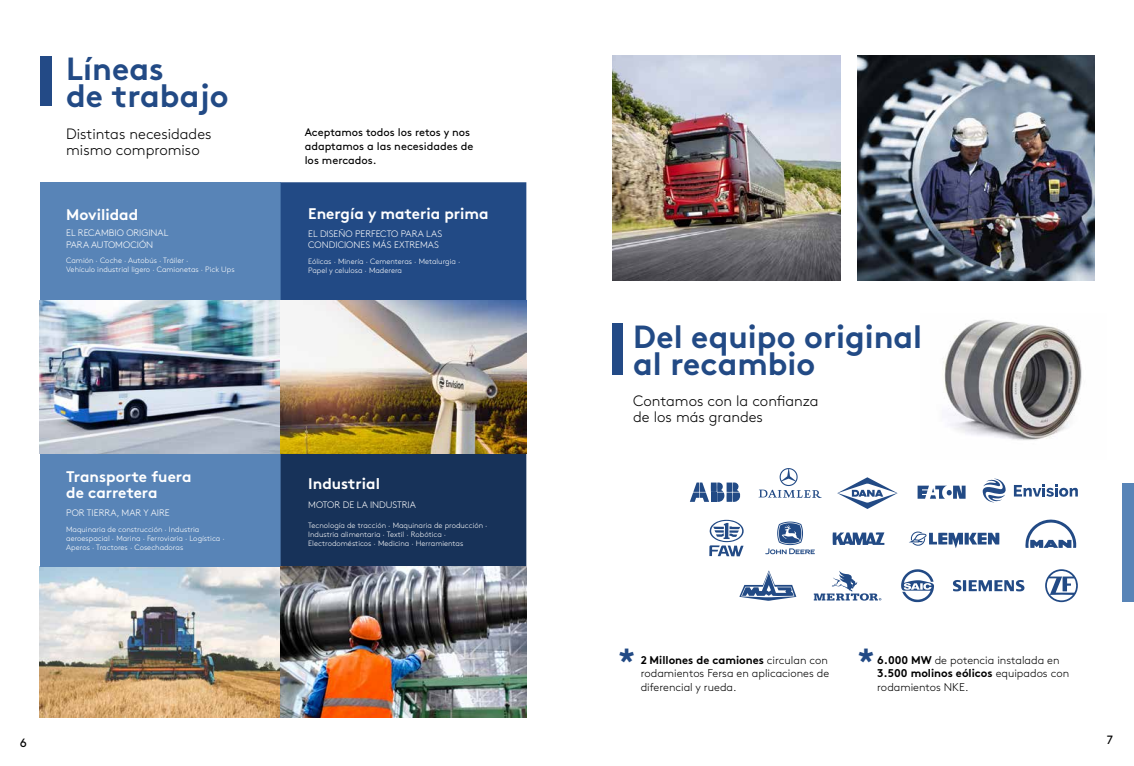
<style>
.page{position:relative;width:1134px;height:766px;background:#fff}
.page>*{position:absolute;margin:0;border:0;box-sizing:border-box;transform-origin:0 0}
.t1{font:700 32px/27px "Brown Std";color:#224a85}
.t2{font:700 15.4px/16px "Brown Std";color:#fff}
.t3{font:300 15px/16px "Brown Std";color:#000}
.t4{font:12px "Brown Std";color:#000}
.t5{font:300 11.2px/13.5px "Brown Std";color:#000}
.t6{font:11px/14px "Brown Std";color:#000}
.t7{font:300 9.4px/11.2px "Brown Std";color:#fff}
.t8{font:300 7.7px/8.8px "Brown Std";color:#fff}
.s1{font-weight:700}
</style>
<div class="page">
<img style="left:40px;top:566px;width:486px;height:151px">
<div style="left:40px;top:454px;width:241px;height:112px;background:#5884b7"></div>
<div style="left:281px;top:454px;width:245px;height:112px;background:#173259"></div>
<div style="left:40px;top:182px;width:241px;height:119px;background:#5884b7"></div>
<div style="left:281px;top:182px;width:245px;height:119px;background:#224a85"></div>
<img style="left:40px;top:301px;width:486px;height:153px">
<img style="left:858px;top:56px;width:236px;height:224px">
<div style="left:40px;top:56px;width:12px;height:50px;background:#234a86"></div>
<img style="left:612px;top:55px;width:228px;height:225px">
<img style="left:943px;top:320px;width:139px;height:120px">
<div style="left:612px;top:323px;width:11px;height:51px;background:#234a86"></div>
<svg style="left:837px;top:477px;width:60px;height:32px"></svg>
<svg style="left:1045px;top:569px;width:33px;height:33px"></svg>
<svg style="left:814px;top:571px;width:67px;height:29px"></svg>
<svg style="left:758px;top:468px;width:64px;height:30px"></svg>
<svg style="left:709px;top:519px;width:35px;height:37px"></svg>
<svg style="left:917px;top:485px;width:48px;height:13px"></svg>
<svg style="left:953px;top:580px;width:71px;height:11px"></svg>
<svg style="left:690px;top:482px;width:51px;height:19px"></svg>
<svg style="left:765px;top:521px;width:50px;height:33px"></svg>
<svg style="left:832px;top:532px;width:52px;height:12px"></svg>
<svg style="left:909px;top:531px;width:90px;height:17px"></svg>
<svg style="left:1025px;top:519px;width:52px;height:28px"></svg>
<svg style="left:739px;top:570px;width:57px;height:30px"></svg>
<svg style="left:901px;top:569px;width:33px;height:33px"></svg>
<svg style="left:983px;top:478px;width:23px;height:24px"></svg>
<svg style="left:1014px;top:484px;width:64px;height:12px"></svg>
<div style="left:1123px;top:483px;width:11px;height:119px;background:#5884b7"></div>
<h1 class="t1" style="left:66px;top:55px;width:164px">Líneas<br>de trabajo</h1>
<h3 class="t3" style="left:66px;top:126px;width:147px">Distintas necesidades mismo compromiso</h3>
<h3 class="t6" style="left:305px;top:125px;width:170px">Aceptamos todos los retos y nos adaptamos a las necesidades de los mercados.</h3>
<h2 class="t2" style="left:66px;top:207px;width:73px">Movilidad</h2>
<h2 class="t2" style="left:308px;top:205px;width:182px">Energía y materia prima</h2>
<p class="t7" style="left:66px;top:228px;width:104px">EL RECAMBIO ORIGINAL<br>PARA AUTOMOCIÓN</p>
<p class="t7" style="left:308px;top:228px;width:135px">EL DISEÑO PERFECTO PARA LAS<br>CONDICIONES MÁS EXTREMAS</p>
<p class="t8" style="left:66px;top:256px;width:170px">Camión · Coche · Autobús · Tráiler ·<br>Vehículo industrial ligero · Camionetas · Pick Ups</p>
<p class="t8" style="left:308px;top:257px;width:154px">Eólicas · Minería · Cementeras · Metalurgia ·<br>Papel y celulosa · Maderera</p>
<h2 class="t2" style="left:66px;top:469px;width:127px">Transporte fuera de carretera</h2>
<h2 class="t2" style="left:308px;top:475px;width:73px">Industrial</h2>
<p class="t7" style="left:66px;top:507px;width:105px">POR TIERRA, MAR Y AIRE</p>
<p class="t7" style="left:308px;top:499px;width:109px">MOTOR DE LA INDUSTRIA</p>
<p class="t8" style="left:66px;top:525px;width:160px">Maquinaria de construcción · Industria aeroespacial · Marina · Ferroviaria · Logística ·<br>Aperos · Tractores · Cosechadoras</p>
<p class="t8" style="left:308px;top:521px;width:181px">Tecnología de tracción · Maquinaria de producción ·<br>Industria alimentaria · Textil · Robótica ·<br>Electrodomésticos · Medicina · Herramientas</p>
<h1 class="t1" style="left:633px;top:323px;width:291px">Del equipo original al recambio</h1>
<h3 class="t3" style="left:633px;top:392px;width:187px">Contamos con la confianza de los más grandes</h3>
<h1 class="t1" style="left:619px;top:645px;width:18px">*</h1>
<h3 class="t5" style="left:641px;top:653px;width:190px"><span class="s1">2 Millones de camiones</span> circulan con rodamientos Fersa en aplicaciones de</h3>
<h3 class="t5" style="left:641px;top:680px;width:97px">diferencial y rueda.</h3>
<h1 class="t1" style="left:858px;top:645px;width:18px">*</h1>
<h3 class="t5" style="left:877px;top:653px;width:193px"><span class="s1">6.000 MW</span> de potencia instalada en<br><span class="s1">3.500 molinos eólicos</span> equipados con rodamientos NKE.</h3>
<h3 class="t4" style="left:20px;top:735px;width:9px">6</h3>
<h3 class="t4" style="left:1107px;top:732px;width:8px">7</h3>
</div>
